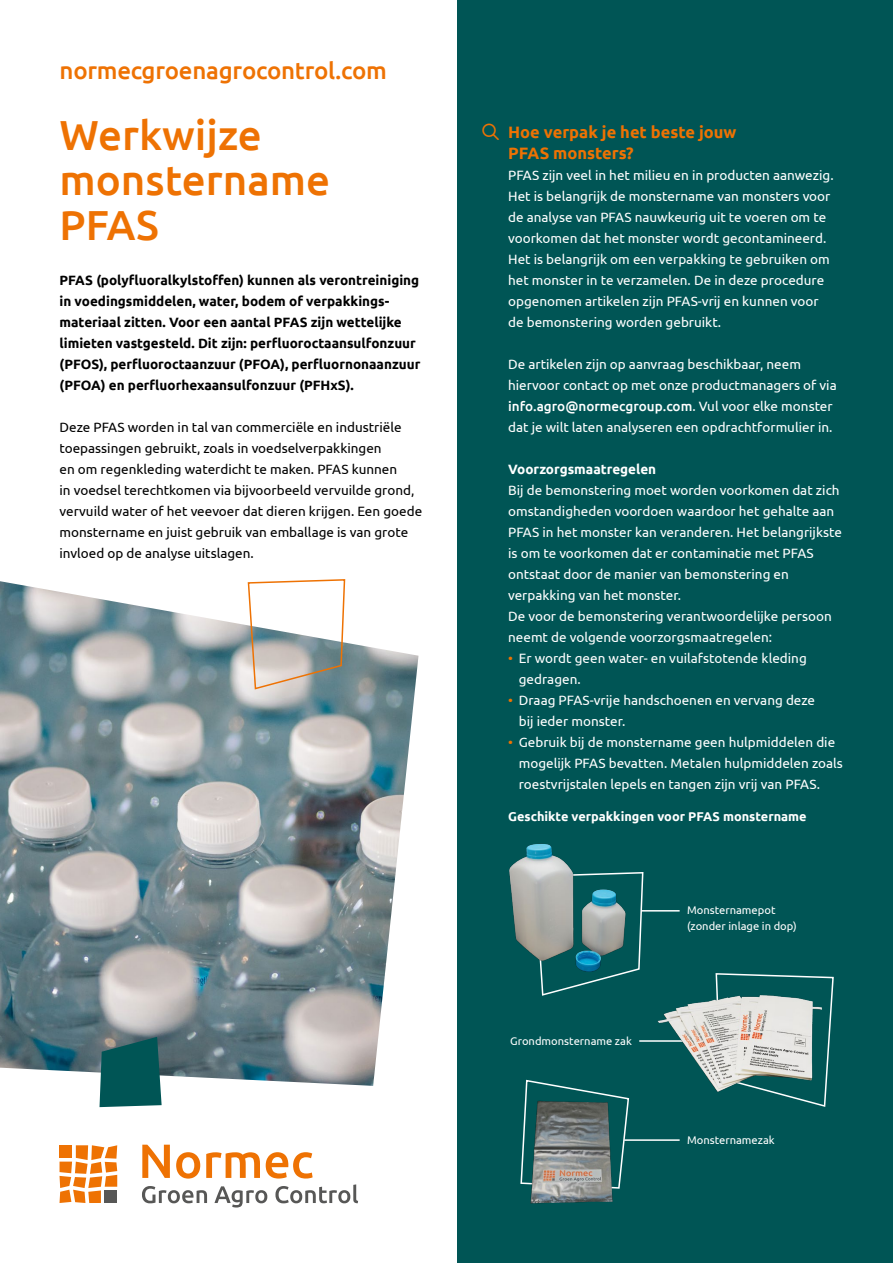
<style>
.page{position:relative;width:893px;height:1263px;background:#fff}
.page>*{position:absolute;margin:0;border:0;box-sizing:border-box;transform-origin:0 0}
.t1{font:500 42px/45px "Ubuntu";color:#ee7203}
.t2{font:500 24px "Ubuntu";letter-spacing:-.01em;color:#ee7203}
.t3{font:700 16.5px/21px "Ubuntu";color:#ee7203}
.t4{font:13.5px/21px "Ubuntu";color:#fff}
.t5{font:13.5px/21px "Ubuntu";color:#000}
.t6{font:700 13.5px/21px "Ubuntu";color:#000}
.t7{font:700 13.5px "Ubuntu";color:#fff}
.t8{font:700 12.75px "Ubuntu";color:#fff}
.t9{font:11.25px/16px "Ubuntu";color:#fff}
.s1{font-weight:500}
.s2{color:#ee7203}
</style>
<div class="page">
<div style="left:457px;top:0;width:436px;height:1263px;background:#055"></div>
<img style="left:0;top:581px;width:418px;height:505px">
<svg style="left:100px;top:1037px;width:62px;height:70px"></svg>
<svg style="left:247px;top:579px;width:99px;height:111px"></svg>
<svg style="left:541px;top:872px;width:103px;height:124px"></svg>
<hr style="left:641px;top:910px;width:39px;height:1px;background:#fff">
<img style="left:509px;top:843px;width:127px;height:140px">
<svg style="left:715px;top:973px;width:59px;height:2px"></svg>
<hr style="left:639px;top:1040px;width:61px;height:2px;background:#fff">
<img style="left:641px;top:975px;width:193px;height:132px">
<hr style="left:624px;top:1139px;width:56px;height:2px;background:#fff">
<img style="left:520px;top:1083px;width:120px;height:121px">
<svg style="left:142px;top:1145px;width:28px;height:33px"></svg>
<svg style="left:176px;top:1152px;width:24px;height:26px"></svg>
<svg style="left:206px;top:1152px;width:54px;height:26px"></svg>
<svg style="left:266px;top:1152px;width:47px;height:26px"></svg>
<svg style="left:142px;top:1186px;width:65px;height:17px"></svg>
<svg style="left:214px;top:1186px;width:53px;height:21px"></svg>
<svg style="left:275px;top:1184px;width:83px;height:19px"></svg>
<svg style="left:60px;top:1145px;width:57px;height:58px"></svg>
<h2 class="t2" style="left:60px;top:56px;width:329px">normecgroenagrocontrol.com</h2>
<h1 class="t1" style="left:60px;top:111px;width:272px">Werkwijze monstername<br>PFAS</h1>
<p class="t6" style="left:60px;top:269px;width:362px">PFAS (polyfluoralkylstoffen) kunnen als verontreiniging in voedingsmiddelen, water, bodem of verpakkings&shy;materiaal zitten. Voor een aantal PFAS zijn wettelijke limieten vastgesteld. Dit zijn: perfluoroctaansulfonzuur (PFOS), perfluoroctaanzuur (PFOA), perfluornonaanzuur (PFOA) en perfluorhexaansulfonzuur (PFHxS).</p>
<p class="t5" style="left:60px;top:416px;width:364px">Deze PFAS worden in tal van commerciële en industriële toepassingen gebruikt, zoals in voedselverpakkingen<br>en om regenkleding waterdicht te maken. PFAS kunnen<br>in voedsel terechtkomen via bijvoorbeeld vervuilde grond, vervuild water of het veevoer dat dieren krijgen. Een goede monstername en juist gebruik van emballage is van grote invloed op de analyse uitslagen.</p>
<p class="t3" style="left:508px;top:121px;width:230px">Hoe verpak je het beste jouw<br>PFAS monsters?</p>
<p class="t4" style="left:508px;top:164px;width:327px">PFAS zijn veel in het milieu en in producten aanwezig.<br>Het is belangrijk de monstername van monsters voor de analyse van PFAS nauwkeurig uit te voeren om te voorkomen dat het monster wordt gecontamineerd.<br>Het is belangrijk om een verpakking te gebruiken om het monster in te verzamelen. De in deze procedure opgenomen artikelen zijn PFAS-vrij en kunnen voor de bemonstering worden gebruikt.</p>
<p class="t4" style="left:508px;top:353px;width:330px">De artikelen zijn op aanvraag beschikbaar, neem hiervoor contact op met onze productmanagers of via <span class="s1">info.agro@normecgroup.com</span>. Vul voor elke monster dat je wilt laten analyseren een opdrachtformulier in.</p>
<p class="t7" style="left:508px;top:461px;width:150px">Voorzorgsmaatregelen</p>
<p class="t4" style="left:508px;top:479px;width:335px">Bij de bemonstering moet worden voorkomen dat zich omstandigheden voordoen waardoor het gehalte aan PFAS in het monster kan veranderen. Het belangrijkste is om te voorkomen dat er contaminatie met PFAS ontstaat door de manier van bemonstering en verpakking van het monster.<br>De voor de bemonstering verantwoordelijke persoon neemt de volgende voorzorgsmaatregelen:</p>
<p class="t4" style="left:519px;top:647px;width:290px;text-indent:-11px"><span class="s2">•</span> Er wordt geen water- en vuilafstotende kleding gedragen.</p>
<p class="t4" style="left:519px;top:689px;width:298px;text-indent:-11px"><span class="s2">•</span> Draag PFAS-vrije handschoenen en vervang deze bij ieder monster.</p>
<p class="t4" style="left:519px;top:731px;width:326px;text-indent:-11px"><span class="s2">•</span> Gebruik bij de monstername geen hulpmiddelen die mogelijk PFAS bevatten. Metalen hulpmiddelen zoals roestvrijstalen lepels en tangen zijn vrij van PFAS.</p>
<p class="t8" style="left:508px;top:808px;width:300px">Geschikte verpakkingen voor PFAS monstername</p>
<p class="t9" style="left:510px;top:1032px;width:123px">Grondmonstername zak</p>
<p class="t9" style="left:687px;top:902px;width:111px">Monsternamepot (zonder inlage in dop)</p>
<p class="t9" style="left:687px;top:1132px;width:89px">Monsternamezak</p>
</div>
